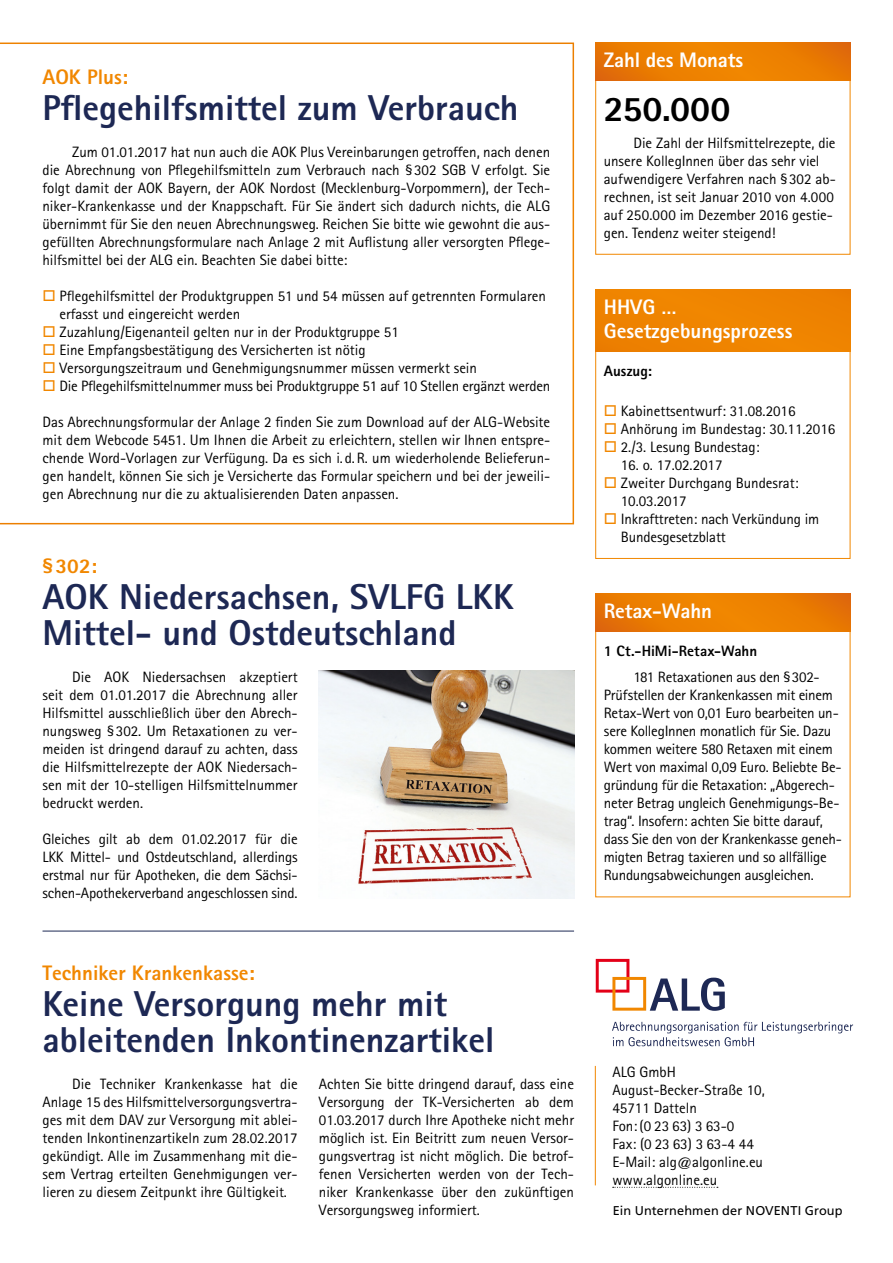
<style>
.page{position:relative;width:893px;height:1263px;background:#fff}
.page>*{position:absolute;margin:0;border:0;box-sizing:border-box;transform-origin:0 0}
.t1{font:800 36px/36px "Rotis Sans Serif";color:#1d2854}
.t2{font:800 36px "Agfa Rotis Sans Serif";color:#000}
.t3{font:800 21px/24px "Agfa Rotis Sans Serif";color:#fff}
.t4{font:800 21px "Agfa Rotis Sans Serif";color:#f18700}
.t5{font:15px/18px "Agfa Rotis Sans Serif";color:#000;text-align:justify}
.t6{font:15px/18px "Agfa Rotis Sans Serif";letter-spacing:-.02em;color:#000}
.t7{font:800 15px "Agfa Rotis Sans Serif";color:#000}
.t8{font:12.75px "Frutiger";letter-spacing:.01em;color:#000}
</style>
<div class="page">
<svg style="left:0;top:43px;width:574px;height:481px"></svg>
<hr style="left:595px;top:1066px;width:1px;height:119px;background:#f18700">
<svg style="left:613px;top:1187px;width:105px;height:1px"></svg>
<svg style="left:612px;top:1022px;width:241px;height:24px"></svg>
<svg style="left:596px;top:959px;width:129px;height:52px"></svg>
<div style="left:595px;top:43px;width:255px;height:212px;border:1px solid #f18700"></div>
<div style="left:595px;top:593px;width:255px;height:304px;border:1px solid #f18700"></div>
<div style="left:595px;top:289px;width:255px;height:62px;background:#ef8400"></div>
<svg style="left:595px;top:43px;width:255px;height:37px;background:#eb7d01"></svg>
<svg style="left:595px;top:593px;width:255px;height:38px;background:#eb7d01"></svg>
<hr style="left:43px;top:931px;width:531px;height:1px;background:#1d2854">
<img style="left:319px;top:671px;width:255px;height:227px">
<svg style="left:44px;top:290px;width:11px;height:11px"></svg>
<svg style="left:44px;top:326px;width:11px;height:11px"></svg>
<svg style="left:44px;top:344px;width:11px;height:11px"></svg>
<svg style="left:44px;top:362px;width:11px;height:11px"></svg>
<svg style="left:44px;top:380px;width:11px;height:11px"></svg>
<h2 class="t4" style="left:43px;top:64px;width:87px">AOK Plus:</h2>
<h1 class="t1" style="left:43px;top:90px;width:477px">Pflegehilfsmittel zum Verbrauch</h1>
<p class="t5" style="left:43px;top:143px;width:509px;text-indent:30px">Zum 01.01.2017 hat nun auch die AOK Plus Vereinbarungen getroffen, nach denen die Abrechnung von Pflegehilfsmitteln zum Verbrauch nach §302 SGB V erfolgt. Sie folgt damit der AOK Bayern, der AOK Nordost (Mecklenburg-Vorpommern), der Tech&shy;niker-Krankenkasse und der Knappschaft. Für Sie ändert sich dadurch nichts, die ALG übernimmt für Sie den neuen Abrechnungsweg. Reichen Sie bitte wie gewohnt die aus&shy;gefüllten Abrechnungsformulare nach Anlage 2 mit Auflistung aller versorgten Pflege&shy;hilfsmittel bei der ALG ein. Beachten Sie dabei bitte:</p>
<p class="t5" style="left:60px;top:287px;width:492px;text-align:left">Pflegehilfsmittel der Produktgruppen 51 und 54 müssen auf getrennten Formularen erfasst und eingereicht werden<br>Zuzahlung/Eigenanteil gelten nur in der Produktgruppe 51<br>Eine Empfangsbestätigung des Versicherten ist nötig<br>Versorgungszeitraum und Genehmigungsnummer müssen vermerkt sein<br>Die Pflegehilfsmittelnummer muss bei Produktgruppe 51 auf 10 Stellen ergänzt werden</p>
<p class="t5" style="left:43px;top:413px;width:509px">Das Abrechnungsformular der Anlage 2 finden Sie zum Download auf der ALG-Website mit dem Webcode 5451. Um Ihnen die Arbeit zu erleichtern, stellen wir Ihnen entspre&shy;chende Word-Vorlagen zur Verfügung. Da es sich i. d.R. um wiederholende Belieferun&shy;gen handelt, können Sie sich je Versicherte das Formular speichern und bei der jeweili&shy;gen Abrechnung nur die zu aktualisierenden Daten anpassen.</p>
<h2 class="t4" style="left:43px;top:553px;width:56px">§302:</h2>
<h1 class="t1" style="left:43px;top:579px;width:473px">AOK Niedersachsen, SVLFG LKK<br>Mittel- und Ostdeutschland</h1>
<p class="t5" style="left:43px;top:668px;width:257px;text-indent:30px">Die AOK Niedersachsen akzeptiert seit dem 01.01.2017 die Abrechnung aller Hilfsmittel ausschließlich über den Abrech&shy;nungsweg §302. Um Retaxationen zu ver&shy;meiden ist dringend darauf zu achten, dass die Hilfsmittelrezepte der AOK Niedersach&shy;sen mit der 10-stelligen Hilfsmittelnummer bedruckt werden.</p>
<p class="t5" style="left:43px;top:830px;width:257px">Gleiches gilt ab dem 01.02.2017 für die LKK Mittel- und Ostdeutschland, allerdings erstmal nur für Apotheken, die dem Sächsi&shy;schen-Apothekerverband angeschlossen sind.</p>
<h2 class="t4" style="left:43px;top:960px;width:214px">Techniker Krankenkasse:</h2>
<h1 class="t1" style="left:43px;top:986px;width:453px">Keine Versorgung mehr mit ableitenden Inkontinenzartikel</h1>
<p class="t5" style="left:43px;top:1075px;width:257px;text-indent:30px">Die Techniker Krankenkasse hat die Anlage 15 des Hilfsmittelversorgungsvertra&shy;ges mit dem DAV zur Versorgung mit ablei&shy;tenden Inkontinenzartikeln zum 28.02.2017 gekündigt. Alle im Zusammenhang mit die&shy;sem Vertrag erteilten Genehmigungen ver&shy;lieren zu diesem Zeitpunkt ihre Gültigkeit.</p>
<p class="t5" style="left:319px;top:1075px;width:257px">Achten Sie bitte dringend darauf, dass eine Versorgung der TK-Versicherten ab dem 01.03.2017 durch Ihre Apotheke nicht mehr möglich ist. Ein Beitritt zum neuen Versor&shy;gungsvertrag ist nicht möglich. Die betrof&shy;fenen Versicherten werden von der Tech&shy;niker Krankenkasse über den zukünftigen Versorgungsweg informiert.</p>
<h2 class="t3" style="left:604px;top:48px;width:141px">Zahl des Monats</h2>
<h1 class="t2" style="left:604px;top:86px;width:128px">250.000</h1>
<p class="t5" style="left:604px;top:133px;width:234px;text-align:left;text-indent:30px">Die Zahl der Hilfsmittelrezepte, die unsere KollegInnen über das sehr viel aufwendigere Verfahren nach §302 ab&shy;rechnen, ist seit Januar 2010 von 4.000 auf 250.000 im Dezember 2016 gestie&shy;gen. Tendenz weiter steigend!</p>
<h2 class="t3" style="left:604px;top:295px;width:190px">HHVG …<br>Gesetzgebungsprozess</h2>
<p class="t7" style="left:604px;top:361px;width:50px">Auszug:</p>
<p class="t5" style="left:621px;top:402px;width:216px;text-align:left">Kabinettsentwurf: 31.08.2016<br>Anhörung im Bundestag: 30.11.2016<br>2./3. Lesung Bundestag:</p>
<p class="t5" style="left:621px;top:456px;width:200px;text-align:left">16. o. 17.02.2017<br>Zweiter Durchgang Bundesrat:<br>10.03.2017<br>Inkrafttreten: nach Verkündung im<br>Bundesgesetzblatt</p>
<h2 class="t3" style="left:604px;top:599px;width:110px">Retax-Wahn</h2>
<p class="t7" style="left:604px;top:641px;width:155px">1 Ct.-HiMi-Retax-Wahn</p>
<p class="t6" style="left:604px;top:668px;width:240px;text-indent:30px">181 Retaxationen aus den §302- Prüfstellen der Krankenkassen mit einem Retax-Wert von 0,01 Euro bearbeiten un&shy;sere KollegInnen monatlich für Sie. Dazu kommen weitere 580 Retaxen mit einem Wert von maximal 0,09 Euro. Beliebte Be&shy;gründung für die Retaxation: „Abgerech&shy;neter Betrag ungleich Genehmigungs-Be&shy;trag“. Insofern: achten Sie bitte darauf, dass Sie den von der Krankenkasse geneh&shy;migten Betrag taxieren und so allfällige Rundungsabweichungen ausgleichen.</p>
<p class="t5" style="left:612px;top:1063px;width:154px;text-align:left">ALG GmbH<br>August-Becker-Straße 10,<br>45711 Datteln<br>Fon: (0 23 63) 3 63-0<br>Fax: (0 23 63) 3 63-4 44<br>E-Mail: alg@algonline.eu www.algonline.eu</p>
<p class="t8" style="left:613px;top:1203px;width:231px">Ein Unternehmen der NOVENTI Group</p>
</div>
